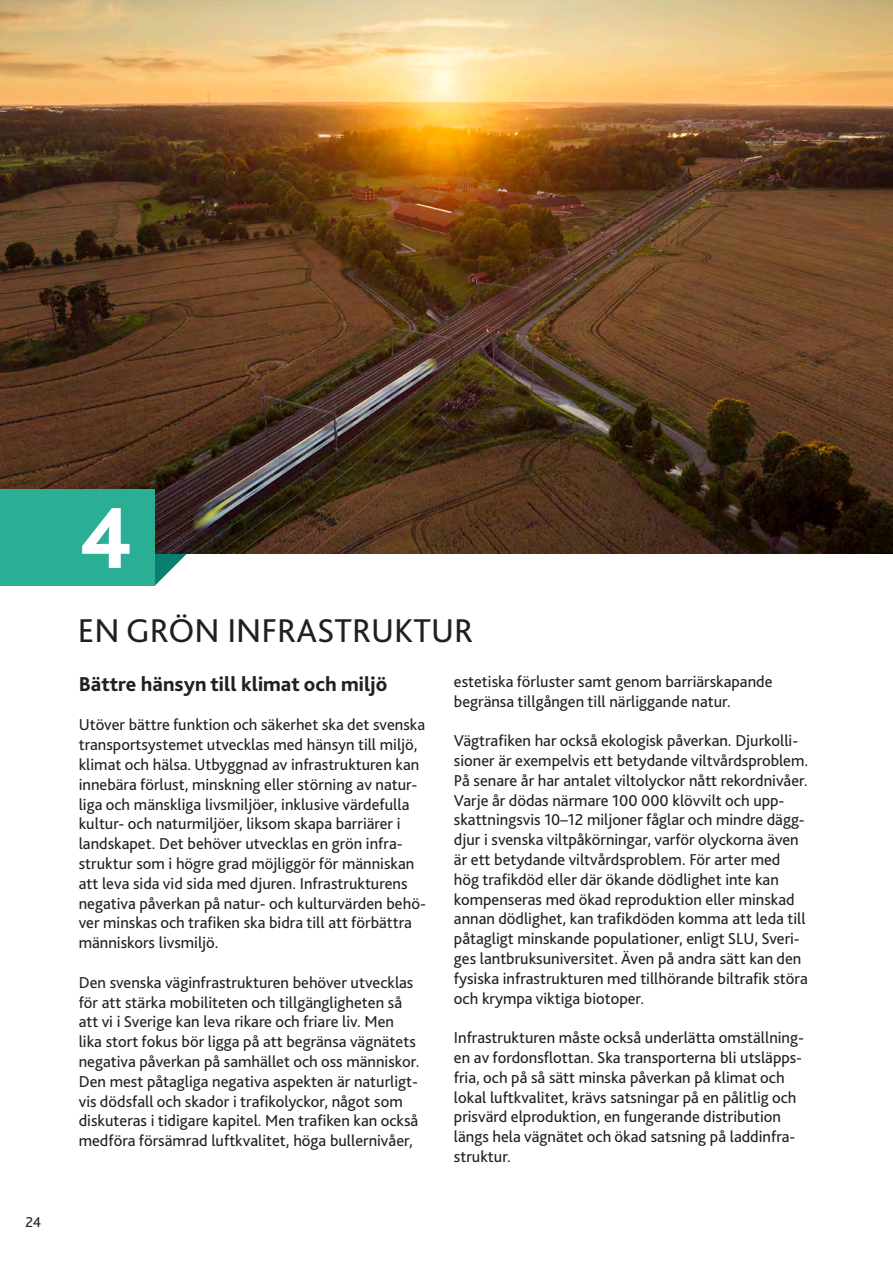
<style>
.page{position:relative;width:893px;height:1263px;background:#fff}
.page>*{position:absolute;margin:0;border:0;box-sizing:border-box;transform-origin:0 0}
.t1{font:800 90px "Bliss 2";color:#fff}
.t2{font:34.5px "Bliss 2";color:#231f20}
.t3{font:800 21px "Bliss 2";color:#231f20}
.t4{font:16.5px/19.8px "Bliss 2";color:#231f20}
.t5{font:15px "Bliss 2";color:#231f20}
</style>
<div class="page">
<svg style="left:155px;top:553px;width:41px;height:33px"></svg>
<img style="left:0;top:0;width:893px;height:553px">
<div style="left:0;top:489px;width:155px;height:97px;background:#2aaf95"></div>
<p class="t5" style="left:26px;top:1212px;width:17px">24</p>
<h1 class="t1" style="left:79px;top:482px;width:56px">4</h1>
<h2 class="t2" style="left:78px;top:609px;width:397px">EN GRÖN INFRASTRUKTUR</h2>
<p class="t3" style="left:79px;top:671px;width:310px">Bättre hänsyn till klimat och miljö</p>
<p class="t4" style="left:79px;top:715px;width:349px">Utöver bättre funktion och säkerhet ska det svenska transportsystemet utvecklas med hänsyn till miljö, klimat och hälsa. Utbyggnad av infrastrukturen kan innebära förlust, minskning eller störning av natur&shy;liga och mänskliga livsmiljöer, inklusive värdefulla kultur- och naturmiljöer, liksom skapa barriärer i landskapet. Det behöver utvecklas en grön infra&shy;struktur som i högre grad möjliggör för människan att leva sida vid sida med djuren. Infrastrukturens negativa påverkan på natur- och kulturvärden behö&shy;ver minskas och trafiken ska bidra till att förbättra människors livsmiljö.</p>
<p class="t4" style="left:79px;top:972px;width:342px">Den svenska väginfrastrukturen behöver utvecklas för att stärka mobiliteten och tillgängligheten så att vi i Sverige kan leva rikare och friare liv. Men lika stort fokus bör ligga på att begränsa vägnätets negativa påverkan på samhället och oss människor.<br>Den mest påtagliga negativa aspekten är naturligt&shy;vis dödsfall och skador i trafikolyckor, något som diskuteras i tidigare kapitel. Men trafiken kan också medföra försämrad luftkvalitet, höga bullernivåer,</p>
<p class="t4" style="left:454px;top:671px;width:320px">estetiska förluster samt genom barriärskapande begränsa tillgången till närliggande natur.</p>
<p class="t4" style="left:454px;top:730px;width:356px">Vägtrafiken har också ekologisk påverkan. Djurkolli&shy;sioner är exempelvis ett betydande viltvårdsproblem.<br>På senare år har antalet viltolyckor nått rekordnivåer.<br>Varje år dödas närmare 100 000 klövvilt och upp&shy;skattningsvis 10–12 miljoner fåglar och mindre dägg&shy;djur i svenska viltpåkörningar, varför olyckorna även är ett betydande viltvårdsproblem. För arter med hög trafikdöd eller där ökande dödlighet inte kan kompenseras med ökad reproduktion eller minskad annan dödlighet, kan trafikdöden komma att leda till påtagligt minskande populationer, enligt SLU, Sveri&shy;ges lantbruksuniversitet. Även på andra sätt kan den fysiska infrastrukturen med tillhörande biltrafik störa och krympa viktiga biotoper.</p>
<p class="t4" style="left:454px;top:1027px;width:352px">Infrastrukturen måste också underlätta omställning&shy;en av fordonsflottan. Ska transporterna bli utsläpps&shy;fria, och på så sätt minska påverkan på klimat och lokal luftkvalitet, krävs satsningar på en pålitlig och prisvärd elproduktion, en fungerande distribution längs hela vägnätet och ökad satsning på laddinfra&shy;struktur.</p>
</div>
